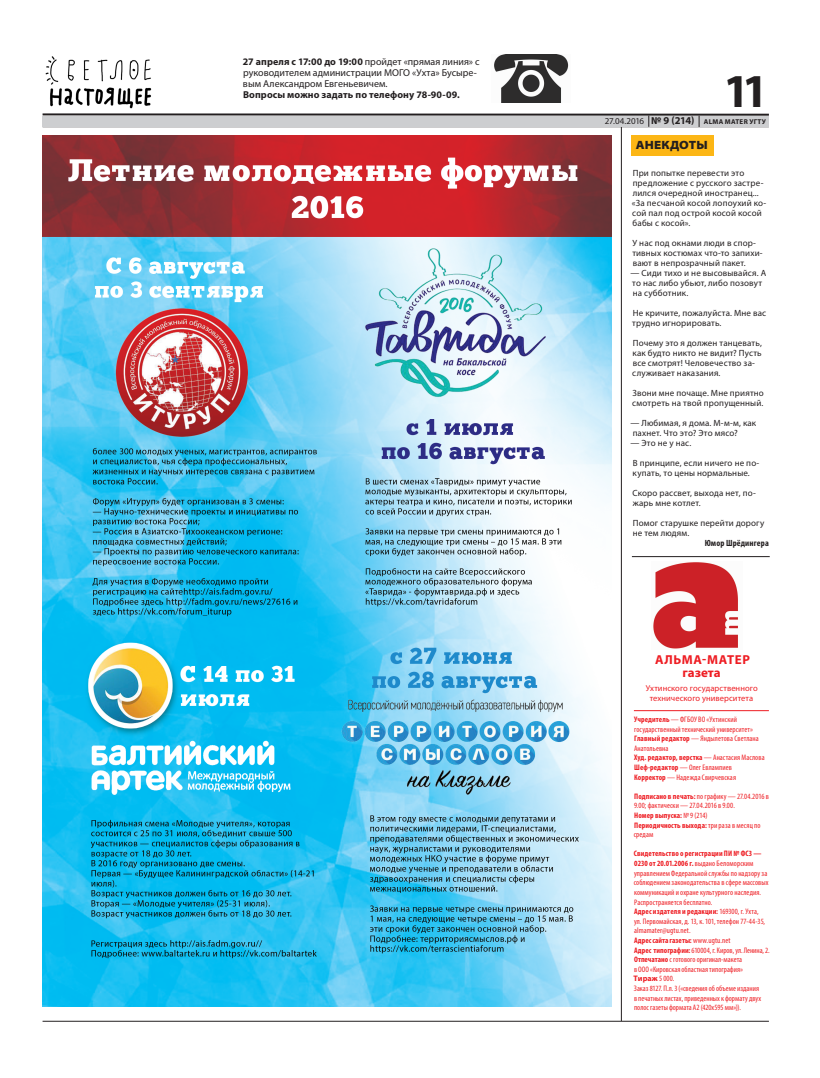
<style>
.page{position:relative;width:820px;height:1078px;background:#fff}
.page>*{position:absolute;margin:0;border:0;box-sizing:border-box;transform-origin:0 0}
.t1{font:700 47.4px "Myriad Pro";color:#231f20}
.t2{font:700 13px/13px "Myriad Pro";letter-spacing:.035em;color:#ee1d23;text-align:center}
.t3{font:900 semi-expanded 12px "Myriad Pro";letter-spacing:.005em;color:#231f20}
.t4{font:10px/11px "Myriad Pro";color:#231f20}
.t5{font:700 10px "Myriad Pro";letter-spacing:.01em;color:#231f20}
.t6{font:9px/10px "Myriad Pro";letter-spacing:.015em;color:#231f20}
.t7{font:700 condensed 9px "Myriad Pro";letter-spacing:.015em;color:#231f20}
.t8{font:8.5px/9.6px "Myriad Pro";letter-spacing:.005em;color:#ee1d23;text-align:center}
.t9{font:condensed 8px/9.6px "Myriad Pro";letter-spacing:.01em;color:#ee1d23}
.t10{font:700 7px "Myriad Pro";letter-spacing:.04em;color:#231f20}
.s1{font-weight:700}
.s2{font-weight:400;font-size:9px}
.s3{font-size:10.5px}
.s4{font-weight:700;font-stretch:normal}
</style>
<div class="page">
<hr style="left:43px;top:113px;width:725px;height:3px;background:#231f20">
<div style="left:43px;top:116px;width:725px;height:11px;background:#cdced0"></div>
<svg style="left:648px;top:115px;width:1px;height:12px"></svg>
<hr style="left:43px;top:1020px;width:725px;height:1px;background:#231f20">
<hr style="left:631px;top:556px;width:138px;height:1px;background:#231f20">
<img style="left:653px;top:562px;width:85px;height:87px">
<hr style="left:633px;top:710px;width:135px;height:1px;background:#ee1d23">
<hr style="left:621px;top:127px;width:1px;height:893px;background:#231f20">
<img style="left:45px;top:56px;width:107px;height:53px">
<div style="left:630px;top:135px;width:83px;height:20px;background:#fcb615"></div>
<img style="left:43px;top:135px;width:568px;height:870px">
<img style="left:494px;top:55px;width:75px;height:47px">
<p class="t4" style="left:243px;top:56px;width:238px"><span class="s1">27 апреля с 17:00 до 19:00</span> пройдет «прямая линия» с руководителем администрации МОГО «Ухта» Бусыре&shy;вым Александром Евгеньевичем.</p>
<p class="t5" style="left:243px;top:88px;width:218px">Вопросы можно задать по телефону 78-90-09.</p>
<h1 class="t1" style="left:723px;top:60px;width:46px">11</h1>
<p class="t10" style="left:604px;top:117px;width:163px"><span class="s2">27.04.2016</span> <span class="s3">№ 9 (214)</span> ALMA MATER УГТУ</p>
<h3 class="t3" style="left:635px;top:138px;width:74px">АНЕКДОТЫ</h3>
<p class="t6" style="left:631px;top:167px;width:136px">При попытке перевести это предложение с русского застре&shy;лился очередной иностранец... «За песчаной косой лопоухий ко&shy;сой пал под острой косой косой бабы с косой».</p>
<p class="t6" style="left:632px;top:237px;width:132px">У нас под окнами люди в спор&shy;тивных костюмах что-то запихи&shy;вают в непрозрачный пакет.</p>
<p class="t6" style="left:630px;top:267px;width:137px">— Сиди тихо и не высовывайся. А то нас либо убьют, либо позовут на субботник.</p>
<p class="t6" style="left:632px;top:307px;width:135px">Не кричите, пожалуйста. Мне вас трудно игнорировать.</p>
<p class="t6" style="left:632px;top:337px;width:131px">Почему это я должен танцевать, как будто никто не видит? Пусть все смотрят! Человечество за&shy;служивает наказания.</p>
<p class="t6" style="left:632px;top:387px;width:133px">Звони мне почаще. Мне приятно смотреть на твой пропущенный.</p>
<p class="t6" style="left:630px;top:417px;width:127px">— Любимая, я дома. М-м-м, как пахнет. Что это? Это мясо?</p>
<p class="t6" style="left:630px;top:437px;width:62px">— Это не у нас.</p>
<p class="t6" style="left:632px;top:457px;width:128px">В принципе, если ничего не по&shy;купать, то цены нормальные.</p>
<p class="t6" style="left:632px;top:487px;width:125px">Скоро рассвет, выхода нет, по&shy;жарь мне котлет.</p>
<p class="t6" style="left:632px;top:517px;width:133px">Помог старушке перейти дорогу не тем людям.</p>
<p class="t7" style="left:704px;top:537px;width:66px">Юмор Шрёдингера</p>
<h2 class="t2" style="left:654px;top:652px;width:96px">АЛЬМА-МАТЕР газета</h2>
<p class="t8" style="left:645px;top:683px;width:113px">Ухтинского государственного технического университета</p>
<p class="t9" style="left:633px;top:714px;width:132px"><span class="s1">Учредитель</span> — ФГБОУ ВО «Ухтинский государственный технический университет» <span class="s1">Главный редактор</span> — Яндылетова Светлана Анатольевна<br><span class="s1">Худ. редактор, верстка</span> — Анастасия Маслова <span class="s1">Шеф-редактор</span> — Олег Евлампиев <span class="s1">Корректор</span> — Надежда Свирчевская</p>
<p class="t9" style="left:633px;top:791px;width:137px"><span class="s1">Подписано в печать:</span> по графику — 27.04.2016 в<br>9.00; фактически — 27.04.2016 в 9.00.<br><span class="s1">Номер выпуска:</span> № 9 (214)<br><span class="s1">Периодичность выхода:</span> три раза в месяц по средам</p>
<p class="t9" style="left:633px;top:848px;width:138px"><span class="s1">Свидетельство о регистрации ПИ № ФС3 — 0230 от 20.01.2006 г.</span> выдано Беломорским управлением Федеральной службы по надзору за соблюдением законодательства в сфере массовых коммуникаций и охране культурного наследия.<br>Распространяется бесплатно.<br><span class="s1">Адрес издателя и редакции:</span> 169300, г. Ухта,<br>ул. Первомайская, д. 13, к. 101, телефон 77-44-35, almamater@ugtu.net.<br><span class="s1">Адрес сайта газеты:</span> www.ugtu.net<br><span class="s1">Адрес типографии:</span> 610004, г. Киров, ул. Ленина, 2.<br><span class="s1">Отпечатано</span> с готового оригинал-макета<br>в ООО «Кировская областная типография»<br><span class="s4">Тираж</span> 5 000.<br>Заказ 8127. П.л. 3 («сведения об объеме издания<br>в печатных листах, приведенных к формату двух полос газеты формата А2 (420х595 мм»)).</p>
</div>
